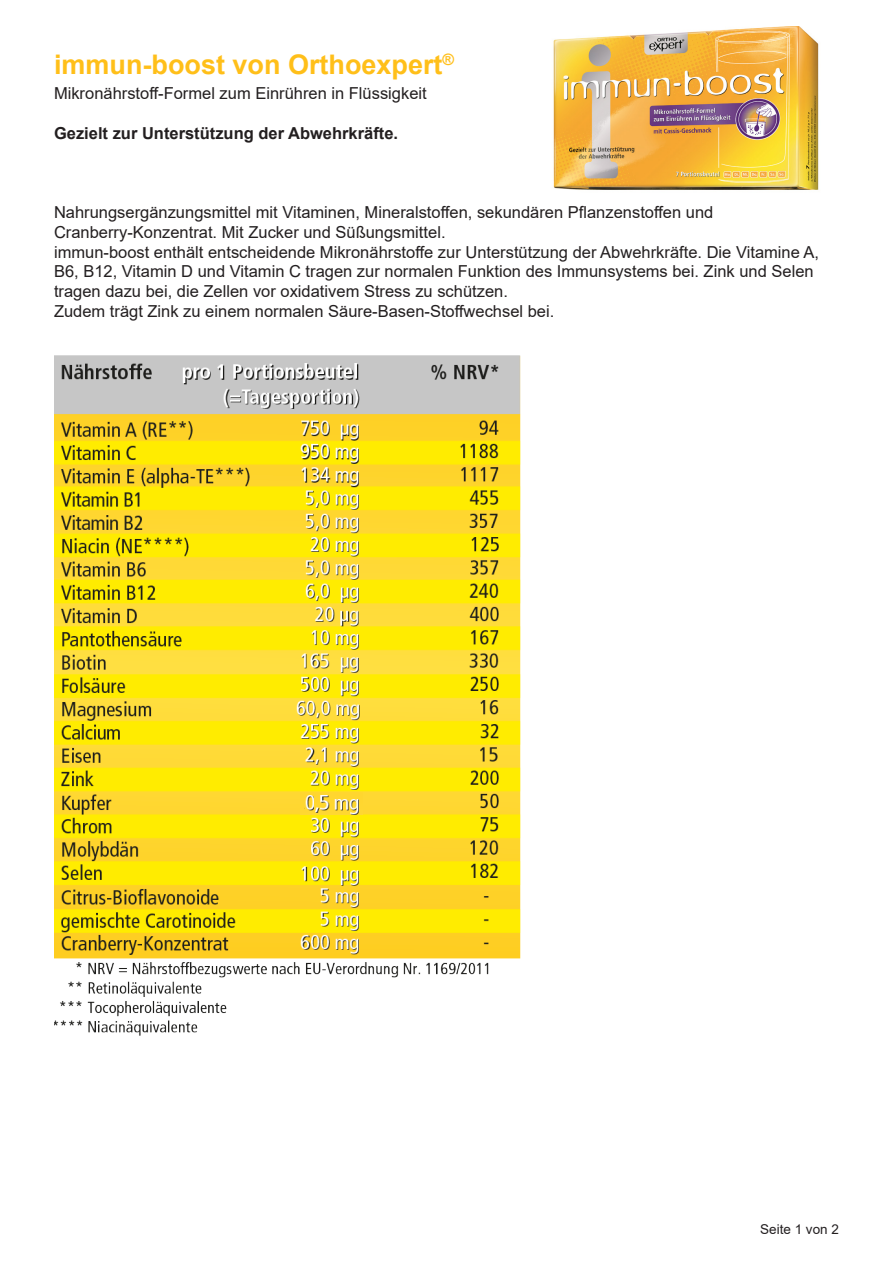
<style>
.page{position:relative;width:893px;height:1263px;background:#fff}
.page>*{position:absolute;margin:0;border:0;box-sizing:border-box;transform-origin:0 0}
.t1{font:700 27px "Arial";color:#ffbf19}
.t2{font:16.5px/19.8px "Arial";color:#231f20}
.t3{font:700 16.5px "Arial";color:#231f20}
.t4{font:13.5px "Arial";color:#231f20}
</style>
<div class="page">
<img style="left:553px;top:26px;width:266px;height:164px">
<img style="left:54px;top:355px;width:467px;height:681px">
<img style="left:332px;top:793px;width:30px;height:21px">
<img style="left:300px;top:793px;width:32px;height:21px">
<p class="t1" style="left:54px;top:45px;width:402px">immun-boost von Orthoexpert<sup>®</sup></p>
<p class="t2" style="left:54px;top:83px;width:374px">Mikronährstoff-Formel zum Einrühren in Flüssigkeit</p>
<p class="t3" style="left:54px;top:121px;width:346px">Gezielt zur Unterstützung der Abwehrkräfte.</p>
<p class="t2" style="left:54px;top:202px;width:661px">Nahrungsergänzungsmittel mit Vitaminen, Mineralstoffen, sekundären Pflanzenstoffen und<br>Cranberry-Konzentrat. Mit Zucker und Süßungsmittel.</p>
<p class="t2" style="left:54px;top:242px;width:767px">immun-boost enthält entscheidende Mikronährstoffe zur Unterstützung der Abwehrkräfte. Die Vitamine A,</p>
<p class="t2" style="left:54px;top:262px;width:761px">B6, B12, Vitamin D und Vitamin C tragen zur normalen Funktion des Immunsystems bei. Zink und Selen tragen dazu bei, die Zellen vor oxidativem Stress zu schützen.</p>
<p class="t2" style="left:54px;top:301px;width:502px">Zudem trägt Zink zu einem normalen Säure-Basen-Stoffwechsel bei.</p>
<p class="t4" style="left:760px;top:1220px;width:80px">Seite 1 von 2</p>
</div>
